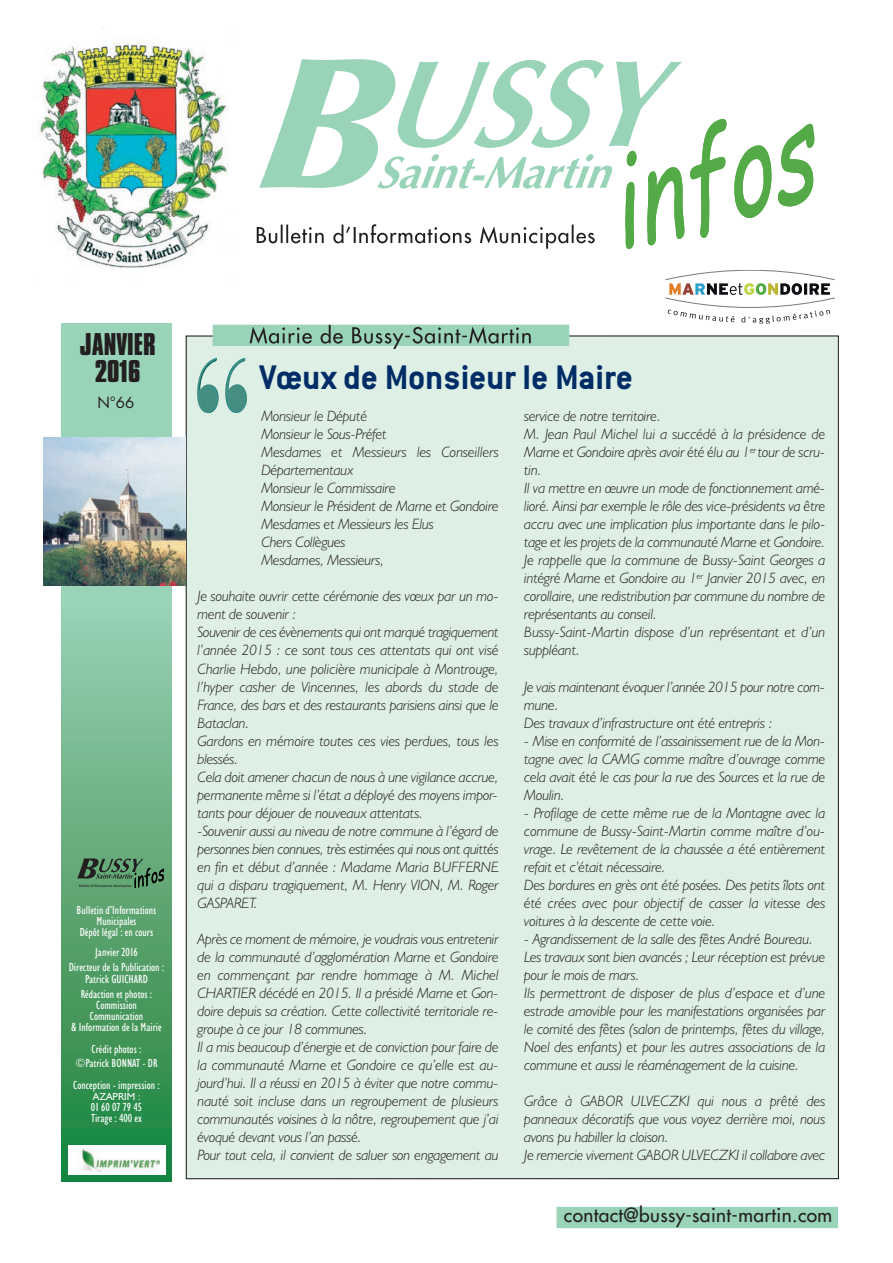
<style>
.page{position:relative;width:893px;height:1263px;background:#fff}
.page>*{position:absolute;margin:0;border:0;box-sizing:border-box;transform-origin:0 0}
.t1{font:700 37.5px "Conduit ITC";color:#002d66}
.t2{font:700 27px/27px "Compacta BT";color:#231f20;text-align:center}
.t3{font:19.2px "Futura";letter-spacing:.02em;color:#231f20}
.t4{font:italic 300 15px/18px "Humanist 521 BT";letter-spacing:-.01em;color:#231f20}
.t5{font:15px "Futura Std";color:#231f20}
.t6{font:condensed 11.85px/11.1px "Humanist 521 BT";color:#fff;text-align:center}
.t7{font:10.35px "Humanist 521 BT";color:#fff}
.t8{font:500 3.3px "Futura";color:#231f20}
.s1{font-stretch:condensed}
</style>
<div class="page">
<div style="left:186px;top:336px;width:651px;height:842px;background:#deefe6"></div>
<div style="left:61px;top:324px;width:111px;height:857px;background:#99d3b8"></div>
<div style="left:61px;top:609px;width:111px;height:572px;background:linear-gradient(to bottom,#9cceb1,#1b813a)"></div>
<svg style="left:665px;top:270px;width:170px;height:54px"></svg>
<div style="left:213px;top:325px;width:356px;height:21px;background:#99d3b8"></div>
<div style="left:556px;top:1207px;width:282px;height:21px;background:#99d3b8"></div>
<img style="left:39px;top:28px;width:190px;height:240px">
<svg style="left:257px;top:59px;width:557px;height:190px"></svg>
<svg style="left:250px;top:327px;width:62px;height:17px"></svg>
<svg style="left:321px;top:325px;width:22px;height:19px"></svg>
<svg style="left:352px;top:327px;width:179px;height:22px"></svg>
<div style="left:69px;top:1145px;width:97px;height:30px;background:#fff"></div>
<img style="left:81px;top:1149px;width:79px;height:23px">
<img style="left:43px;top:437px;width:142px;height:148px">
<svg style="left:77px;top:858px;width:87px;height:30px;background:#50815d"></svg>
<img style="left:197px;top:358px;width:50px;height:55px">
<h2 class="t2" style="left:80px;top:332px;width:77px">JANVIER<br>2016</h2>
<p class="t5" style="left:97px;top:396px;width:38px">N°66</p>
<p class="t8" style="left:79px;top:884px;width:54px">Bulletin dʼInformations Municipales</p>
<p class="t6" style="left:77px;top:906px;width:81px">Bulletin d’Informations<br>Municipales<br>Dépôt légal : en cours</p>
<p class="t6" style="left:69px;top:946px;width:97px;line-height:15.3px">Janvier 2016<br>Directeur de la Publication :</p>
<p class="t6" style="left:81px;top:972px;width:73px;line-height:15.3px">Patrick GUICHARD<br>Rédaction et photos :</p>
<p class="t6" style="left:71px;top:1001px;width:92px">Commission<br>Communication<br>&amp; Information de la Mairie</p>
<p class="t6" style="left:75px;top:1044px;width:84px;line-height:13.5px">Crédit photos : ©Patrick BONNAT - DR</p>
<p class="t6" style="left:73px;top:1081px;width:88px">Conception - impression :</p>
<p class="t7" style="left:93px;top:1093px;width:49px">AZAPRIM <span class="s1">:</span></p>
<p class="t6" style="left:91px;top:1103px;width:53px;text-align:left">01 60 07 79 45<br>Tirage : 400 ex</p>
<h1 class="t1" style="left:259px;top:365px;width:375px">Vœux de Monsieur le Maire</h1>
<p class="t4" style="left:261px;top:409px;width:239px">Monsieur le Député<br>Monsieur le Sous-Préfet<br>Mesdames et Messieurs les Conseillers<br>Départementaux<br>Monsieur le Commissaire<br>Monsieur le Président de Marne et Gondoire<br>Mesdames et Messieurs les Elus<br>Chers Collègues<br>Mesdames, Messieurs,</p>
<p class="t4" style="left:198px;top:589px;width:303px">Je souhaite ouvrir cette cérémonie des vœux par un mo&shy;ment de souvenir :<br>Souvenir de ces évènements qui ont marqué tragiquement l’année 2015 : ce sont tous ces attentats qui ont visé Charlie Hebdo, une policière municipale à Montrouge, l’hyper casher de Vincennes, les abords du stade de France, des bars et des restaurants parisiens ainsi que le Bataclan.<br>Gardons en mémoire toutes ces vies perdues, tous les blessés.<br>Cela doit amener chacun de nous à une vigilance accrue, permanente même si l’état a déployé des moyens impor&shy;tants pour déjouer de nouveaux attentats.<br>-Souvenir aussi au niveau de notre commune à l’égard de personnes bien connues, très estimées qui nous ont quittés en fin et début d’année : Madame Maria BUFFERNE qui a disparu tragiquement, M. Henry VION, M. Roger GASPARET.</p>
<p class="t4" style="left:198px;top:931px;width:303px">Après ce moment de mémoire, je voudrais vous entretenir de la communauté d’agglomération Marne et Gondoire en commençant par rendre hommage à M. Michel CHARTIER décédé en 2015. Il a présidé Marne et Gon&shy;doire depuis sa création. Cette collectivité territoriale re&shy;groupe à ce jour 18 communes.<br>Il a mis beaucoup d’énergie et de conviction pour faire de la communauté Marne et Gondoire ce qu’elle est au&shy;jourd’hui. Il a réussi en 2015 à éviter que notre commu&shy;nauté soit incluse dans un regroupement de plusieurs communautés voisines à la nôtre, regroupement que j’ai évoqué devant vous l’an passé.<br>Pour tout cela, il convient de saluer son engagement au</p>
<p class="t4" style="left:524px;top:409px;width:303px">service de notre territoire.<br>M. Jean Paul Michel lui a succédé à la présidence de Marne et Gondoire après avoir été élu au 1<sup>er</sup> tour de scru&shy;tin.<br>Il va mettre en œuvre un mode de fonctionnement amé&shy;lioré. Ainsi par exemple le rôle des vice-présidents va être accru avec une implication plus importante dans le pilo&shy;tage et les projets de la communauté Marne et Gondoire.<br>Je rappelle que la commune de Bussy-Saint Georges a intégré Marne et Gondoire au 1<sup>er</sup> Janvier 2015 avec, en corollaire, une redistribution par commune du nombre de représentants au conseil.<br>Bussy-Saint-Martin dispose d’un représentant et d’un suppléant.</p>
<p class="t4" style="left:524px;top:679px;width:303px">Je vais maintenant évoquer l’année 2015 pour notre com&shy;mune.<br>Des travaux d’infrastructure ont été entrepris :</p>
<p class="t4" style="left:524px;top:733px;width:303px;text-align:justify">- Mise en conformité de l’assainissement rue de la Mon&shy;tagne avec la CAMG comme maître d’ouvrage comme cela avait été le cas pour la rue des Sources et la rue de Moulin.</p>
<p class="t4" style="left:524px;top:805px;width:303px">- Profilage de cette même rue de la Montagne avec la commune de Bussy-Saint-Martin comme maître d’ou&shy;vrage. Le revêtement de la chaussée a été entièrement refait et c’était nécessaire.<br>Des bordures en grès ont été posées. Des petits îlots ont été crées avec pour objectif de casser la vitesse des voitures à la descente de cette voie.</p>
<p class="t4" style="left:524px;top:931px;width:303px">- Agrandissement de la salle des fêtes André Boureau.<br>Les travaux sont bien avancés ; Leur réception est prévue pour le mois de mars.<br>Ils permettront de disposer de plus d’espace et d’une estrade amovible pour les manifestations organisées par le comité des fêtes (salon de printemps, fêtes du village, Noel des enfants) et pour les autres associations de la commune et aussi le réaménagement de la cuisine.</p>
<p class="t4" style="left:524px;top:1093px;width:303px">Grâce à GABOR ULVECZKI qui nous a prêté des panneaux décoratifs que vous voyez derrière moi, nous avons pu habiller la cloison.<br>Je remercie vivement GABOR ULVECZKI il collabore avec</p>
<p class="t3" style="left:564px;top:1206px;width:270px">contact@bussy-saint-martin.com</p>
</div>
